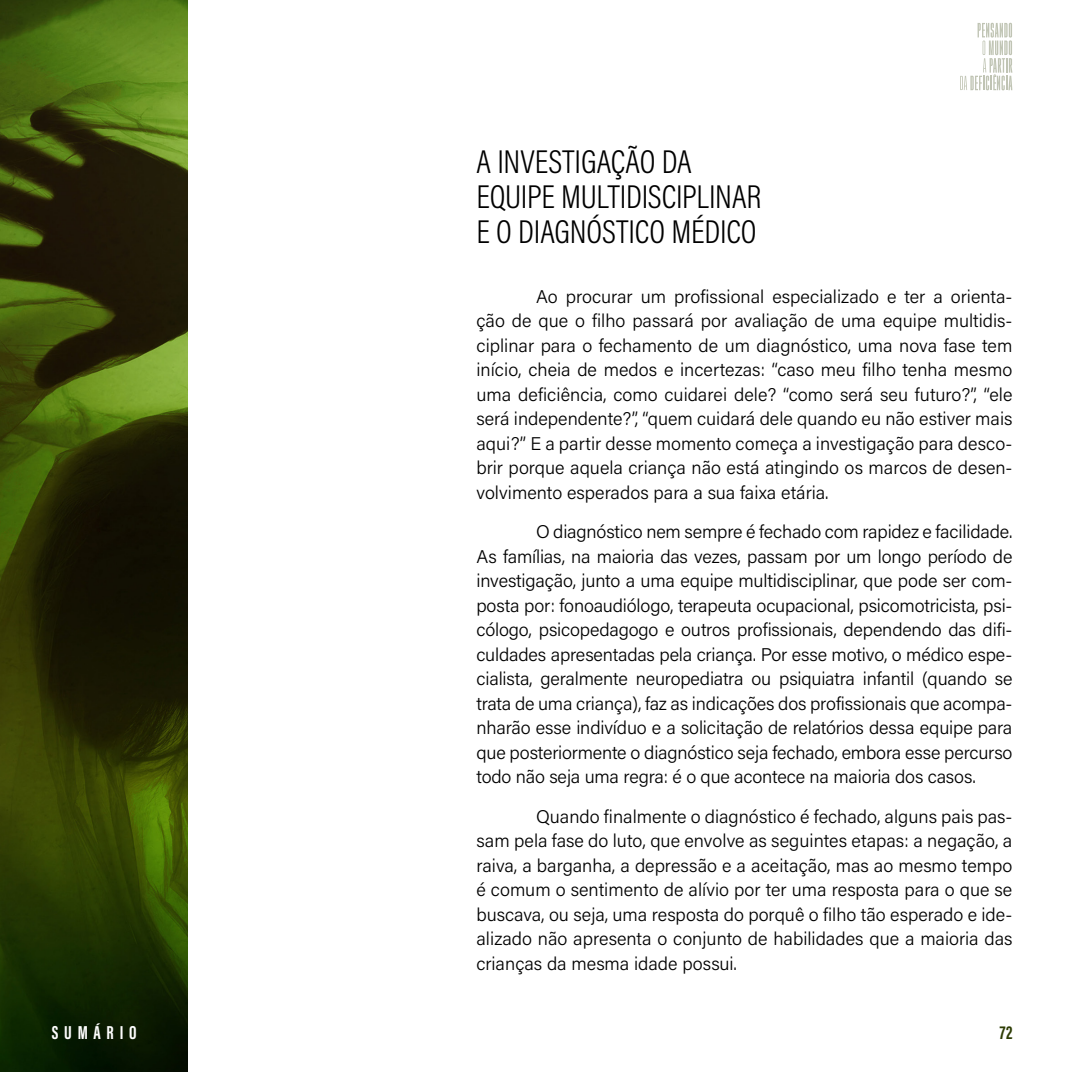
<style>
.page{position:relative;width:1072px;height:1072px;background:#fff}
.page>*{position:absolute;margin:0;border:0;box-sizing:border-box;transform-origin:0 0}
.t1{font:300 33.25px/35px "Acumin Pro Cond";letter-spacing:-.005em;color:#000}
.t2{font:700 19.25px "Acumin Pro Extra Cond";letter-spacing:.3em;color:#fff}
.t3{font:700 19.25px "Acumin Pro Extra Cond";color:#2d3c04}
.t4{font:300 18.38px/24.5px "Acumin Pro";letter-spacing:-.005em;color:#000;text-align:justify}
</style>
<div class="page">
<img style="left:0;top:0;width:188px;height:1071px">
<svg style="left:960px;top:23px;width:52px;height:67px"></svg>
<h1 class="t1" style="left:476px;top:144px;width:286px">A INVESTIGAÇÃO DA<br>EQUIPE MULTIDISCIPLINAR<br>E O DIAGNÓSTICO MÉDICO</h1>
<p class="t4" style="left:476px;top:283px;width:537px;text-indent:60px">Ao procurar um profissional especializado e ter a orienta&shy;ção de que o filho passará por avaliação de uma equipe multidis&shy;ciplinar para o fechamento de um diagnóstico, uma nova fase tem início, cheia de medos e incertezas: “caso meu filho tenha mesmo uma deficiência, como cuidarei dele? “como será seu futuro?”, “ele será independente?”, “quem cuidará dele quando eu não estiver mais aqui?” E a partir desse momento começa a investigação para desco&shy;brir porque aquela criança não está atingindo os marcos de desen&shy;volvimento esperados para a sua faixa etária.</p>
<p class="t4" style="left:476px;top:518px;width:537px;text-indent:60px">O diagnóstico nem sempre é fechado com rapidez e facilidade.<br>As famílias, na maioria das vezes, passam por um longo período de investigação, junto a uma equipe multidisciplinar, que pode ser com&shy;posta por: fonoaudiólogo, terapeuta ocupacional, psicomotricista, psi&shy;cólogo, psicopedagogo e outros profissionais, dependendo das difi&shy;culdades apresentadas pela criança. Por esse motivo, o médico espe&shy;cialista, geralmente neuropediatra ou psiquiatra infantil (quando se trata de uma criança), faz as indicações dos profissionais que acompa&shy;nharão esse indivíduo e a solicitação de relatórios dessa equipe para que posteriormente o diagnóstico seja fechado, embora esse percurso todo não seja uma regra: é o que acontece na maioria dos casos.</p>
<p class="t4" style="left:476px;top:803px;width:537px;text-indent:60px">Quando finalmente o diagnóstico é fechado, alguns pais pas&shy;sam pela fase do luto, que envolve as seguintes etapas: a negação, a raiva, a barganha, a depressão e a aceitação, mas ao mesmo tempo é comum o sentimento de alívio por ter uma resposta para o que se buscava, ou seja, uma resposta do porquê o filho tão esperado e ide&shy;alizado não apresenta o conjunto de habilidades que a maioria das crianças da mesma idade possui.</p>
<p class="t2" style="left:52px;top:1020px;width:86px">SUMÁRIO</p>
<p class="t3" style="left:999px;top:1020px;width:14px">72</p>
</div>
